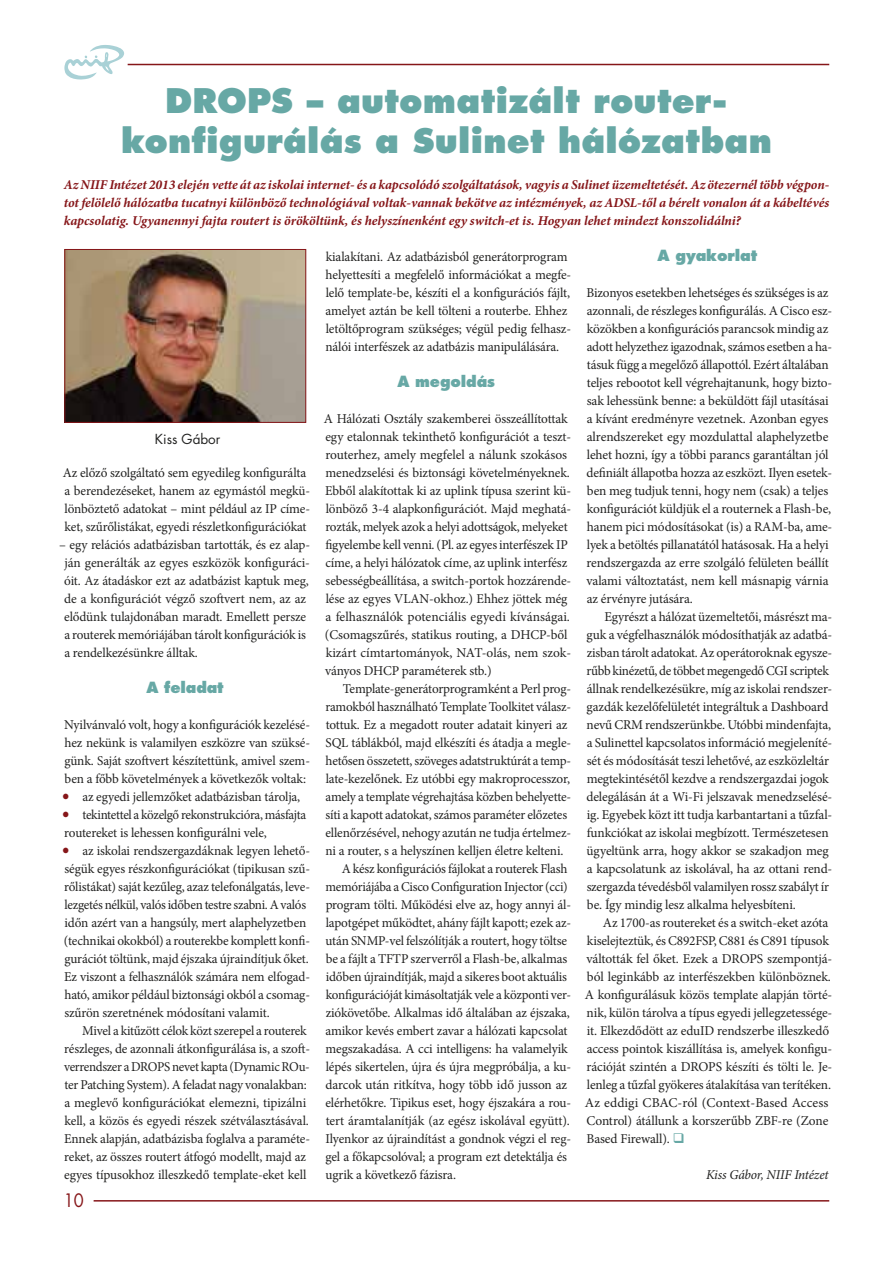
<style>
.page{position:relative;width:893px;height:1263px;background:#fff}
.page>*{position:absolute;margin:0;border:0;box-sizing:border-box;transform-origin:0 0}
.t1{font:800 33px/39.6px "Futura Std";letter-spacing:.01em;color:#67a8a5;text-align:center}
.t2{font:18px "Futura Std";color:#861619;scale:.9 1}
.t3{font:800 15px "Futura Std";letter-spacing:-.01em;color:#67a8a5}
.t4{font:13.5px/18px "Minion Pro";letter-spacing:-.01em;color:#222221}
.t5{font:italic 700 13.5px/18px "Minion Pro";letter-spacing:-.005em;color:#861619;text-align:justify}
.t6{font:italic 13.5px "Minion Pro";letter-spacing:-.015em;color:#222221}
.t7{font:13.5px "Futura Std";color:#222221}
.s1{font-size:21px;color:#861619}
.s2{color:#67a8a5}
</style>
<div class="page">
<hr style="left:128px;top:64px;width:701px;height:1px;background:#861619">
<svg style="left:64px;top:45px;width:60px;height:35px"></svg>
<hr style="left:94px;top:1200px;width:735px;height:1px;background:#861619">
<img style="left:66px;top:251px;width:238px;height:170px">
<div style="left:64px;top:249px;width:242px;height:174px;border:1px solid #861619"></div>
<h1 class="t1" style="left:121px;top:80px;width:652px">DROPS – automatizált router&shy;konfigurálás a Sulinet hálózatban</h1>
<p class="t5" style="left:64px;top:175px;width:767px">Az NIIF Intézet 2013 elején vette át az iskolai internet- és a kapcsolódó szolgáltatások, vagyis a Sulinet üzemeltetését. Az ötezernél több végpon&shy;tot felölelő hálózatba tucatnyi különböző technológiával voltak-vannak bekötve az intézmények, az ADSL-től a bérelt vonalon át a kábeltévés kapcsolatig. Ugyanennyi fajta routert is örököltünk, és helyszínenként egy switch-et is. Hogyan lehet mindezt konszolidálni?</p>
<p class="t7" style="left:155px;top:430px;width:67px">Kiss Gábor</p>
<p class="t4" style="left:63px;top:464px;width:249px">Az előző szolgáltató sem egyedileg konfigurálta a berendezéseket, hanem az egymástól megkü&shy;lönböztető adatokat – mint például az IP címe&shy;ket, szűrőlistákat, egyedi részletkonfigurációkat</p>
<p class="t4" style="left:64px;top:536px;width:247px;text-indent:-5px">– egy relációs adatbázisban tartották, és ez alap&shy;ján generálták az egyes eszközök konfiguráci&shy;óit. Az átadáskor ezt az adatbázist kaptuk meg, de a konfigurációt végző szoftvert nem, az az elődünk tulajdonában maradt. Emellett persze a routerek memóriájában tárolt konfigurációk is a rendelkezésünkre álltak.</p>
<p class="t3" style="left:146px;top:677px;width:79px">A feladat</p>
<p class="t4" style="left:64px;top:716px;width:247px;text-align:justify">Nyilvánvaló volt, hogy a konfigurációk kezelésé&shy;hez nekünk is valamilyen eszközre van szüksé&shy;günk. Saját szoftvert készítettünk, amivel szem&shy;ben a főbb követelmények a következők voltak:</p>
<p class="t4" style="left:62px;top:788px;width:240px"><span class="s1">•</span> az egyedi jellemzőket adatbázisban tárolja,</p>
<p class="t4" style="left:62px;top:806px;width:246px"><span class="s1">•</span> tekintettel a közelgő rekonstrukcióra, másfajta routereket is lehessen konfigurálni vele,</p>
<p class="t4" style="left:62px;top:842px;width:250px"><span class="s1">•</span> az iskolai rendszergazdáknak legyen lehető&shy;ségük egyes részkonfigurációkat (tipikusan szű&shy;rőlistákat) saját kezűleg, azaz telefonálgatás, leve&shy;lezgetés nélkül, valós időben testre szabni. A valós időn azért van a hangsúly, mert alaphelyzetben (technikai okokból) a routerekbe komplett konfi&shy;gurációt töltünk, majd éjszaka újraindítjuk őket.<br>Ez viszont a felhasználók számára nem elfogad&shy;ható, amikor például biztonsági okból a csomag&shy;szűrön szeretnének módosítani valamit.</p>
<p class="t4" style="left:64px;top:1022px;width:247px;text-indent:18px">Mivel a kitűzött célok közt szerepel a routerek részleges, de azonnali átkonfigurálása is, a szoft&shy;verrendszer a DROPS nevet kapta (Dynamic ROu&shy;ter Patching System). A feladat nagy vonalakban: a meglevő konfigurációkat elemezni, tipizálni kell, a közös és egyedi részek szétválasztásával.<br>Ennek alapján, adatbázisba foglalva a paraméte&shy;reket, az összes routert átfogó modellt, majd az egyes típusokhoz illeszkedő template-eket kell</p>
<h2 class="t2" style="left:64px;top:1188px;width:24px">10</h2>
<p class="t4" style="left:325px;top:248px;width:247px">kialakítani. Az adatbázisból generátorprogram helyettesíti a megfelelő információkat a megfe&shy;lelő template-be, készíti el a konfigurációs fájlt, amelyet aztán be kell tölteni a routerbe. Ehhez letöltőprogram szükséges; végül pedig felhasz&shy;nálói interfészek az adatbázis manipulálására.</p>
<p class="t3" style="left:397px;top:371px;width:99px">A megoldás</p>
<p class="t4" style="left:324px;top:410px;width:249px">A Hálózati Osztály szakemberei összeállítottak egy etalonnak tekinthető konfigurációt a teszt&shy;routerhez, amely megfelel a nálunk szokásos menedzselési és biztonsági követelményeknek.<br>Ebből alakítottak ki az uplink típusa szerint kü&shy;lönböző 3-4 alapkonfigurációt. Majd meghatá&shy;rozták, melyek azok a helyi adottságok, melyeket figyelembe kell venni. (Pl. az egyes interfészek IP címe, a helyi hálózatok címe, az uplink interfész sebességbeállítása, a switch-portok hozzárende&shy;lése az egyes VLAN-okhoz.) Ehhez jöttek még a felhasználók potenciális egyedi kívánságai. (Csomagszűrés, statikus routing, a DHCP-ből kizárt címtartományok, NAT-olás, nem szok&shy;ványos DHCP paraméterek stb.)</p>
<p class="t4" style="left:343px;top:680px;width:230px">Template-generátorprogramként a Perl prog-</p>
<p class="t4" style="left:325px;top:698px;width:247px">ramokból használható Template Toolkitet válasz-</p>
<p class="t4" style="left:326px;top:716px;width:243px">tottuk. Ez a megadott router adatait kinyeri az</p>
<p class="t4" style="left:326px;top:734px;width:247px">SQL táblákból, majd elkészíti és átadja a megle-</p>
<p class="t4" style="left:326px;top:752px;width:247px">hetősen összetett, szöveges adatstruktúrát a temp-</p>
<p class="t4" style="left:326px;top:770px;width:246px">late-kezelőnek. Ez utóbbi egy makroprocesszor,</p>
<p class="t4" style="left:326px;top:788px;width:247px">amely a template végrehajtása közben behelyette-</p>
<p class="t4" style="left:326px;top:806px;width:243px">síti a kapott adatokat, számos paraméter előzetes</p>
<p class="t4" style="left:325px;top:824px;width:247px">ellenőrzésével, nehogy azután ne tudja értelmez-</p>
<p class="t4" style="left:325px;top:842px;width:239px">ni a router, s a helyszínen kelljen életre kelteni.</p>
<p class="t4" style="left:342px;top:860px;width:227px">A kész konfigurációs fájlokat a routerek Flash</p>
<p class="t4" style="left:326px;top:878px;width:244px">memóriájába a Cisco Configuration Injector (cci)</p>
<p class="t4" style="left:326px;top:896px;width:247px">program tölti. Működési elve az, hogy annyi ál-</p>
<p class="t4" style="left:326px;top:914px;width:247px">lapotgépet működtet, ahány fájlt kapott; ezek az-</p>
<p class="t4" style="left:325px;top:932px;width:243px">után SNMP-vel felszólítják a routert, hogy töltse</p>
<p class="t4" style="left:326px;top:950px;width:243px">be a fájlt a TFTP szerverről a Flash-be, alkalmas</p>
<p class="t4" style="left:326px;top:968px;width:243px">időben újraindítják, majd a sikeres boot aktuális</p>
<p class="t4" style="left:326px;top:986px;width:247px">konfigurációját kimásoltatják vele a központi ver-</p>
<p class="t4" style="left:326px;top:1004px;width:246px">ziókövetőbe. Alkalmas idő általában az éjszaka,</p>
<p class="t4" style="left:326px;top:1022px;width:244px">amikor kevés embert zavar a hálózati kapcsolat</p>
<p class="t4" style="left:325px;top:1040px;width:244px">megszakadása. A cci intelligens: ha valamelyik</p>
<p class="t4" style="left:326px;top:1058px;width:247px">lépés sikertelen, újra és újra megpróbálja, a ku-</p>
<p class="t4" style="left:325px;top:1076px;width:243px">darcok után ritkítva, hogy több idő jusson az</p>
<p class="t4" style="left:325px;top:1094px;width:247px">elérhetőkre. Tipikus eset, hogy éjszakára a rou-</p>
<p class="t4" style="left:326px;top:1112px;width:246px">tert áramtalanítják (az egész iskolával együtt).</p>
<p class="t4" style="left:325px;top:1130px;width:247px">Ilyenkor az újraindítást a gondnok végzi el reg-</p>
<p class="t4" style="left:325px;top:1148px;width:243px">gel a főkapcsolóval; a program ezt detektálja és</p>
<p class="t4" style="left:325px;top:1166px;width:132px">ugrik a következő fázisra.</p>
<p class="t3" style="left:657px;top:245px;width:101px">A gyakorlat</p>
<p class="t4" style="left:586px;top:284px;width:247px">Bizonyos esetekben lehetséges és szükséges is az azonnali, de részleges konfigurálás. A Cisco esz&shy;közökben a konfigurációs parancsok mindig az adott helyzethez igazodnak, számos esetben a ha&shy;tásuk függ a megelőző állapottól. Ezért általában teljes rebootot kell végrehajtanunk, hogy bizto&shy;sak lehessünk benne: a beküldött fájl utasításai a kívánt eredményre vezetnek. Azonban egyes alrendszereket egy mozdulattal alaphelyzetbe lehet hozni, így a többi parancs garantáltan jól definiált állapotba hozza az eszközt. Ilyen esetek&shy;ben meg tudjuk tenni, hogy nem (csak) a teljes konfigurációt küldjük el a routernek a Flash-be, hanem pici módosításokat (is) a RAM-ba, ame&shy;lyek a betöltés pillanatától hatásosak. Ha a helyi rendszergazda az erre szolgáló felületen beállít valami változtatást, nem kell másnapig várnia az érvényre jutására.</p>
<p class="t4" style="left:586px;top:608px;width:247px;text-indent:18px">Egyrészt a hálózat üzemeltetői, másrészt ma&shy;guk a végfelhasználók módosíthatják az adatbá&shy;zisban tárolt adatokat. Az operátoroknak egysze&shy;rűbb kinézetű, de többet megengedő CGI scriptek állnak rendelkezésükre, míg az iskolai rendszer&shy;gazdák kezelőfelületét integráltuk a Dashboard nevű CRM rendszerünkbe. Utóbbi mindenfajta, a Sulinettel kapcsolatos információ megjeleníté&shy;sét és módosítását teszi lehetővé, az eszközleltár megtekintésétől kezdve a rendszergazdai jogok delegálásán át a Wi-Fi jelszavak menedzselésé&shy;ig. Egyebek közt itt tudja karbantartani a tűzfal&shy;funkciókat az iskolai megbízott. Természetesen ügyeltünk arra, hogy akkor se szakadjon meg a kapcsolatunk az iskolával, ha az ottani rend&shy;szergazda tévedésből valamilyen rossz szabályt ír be. Így mindig lesz alkalma helyesbíteni.</p>
<p class="t4" style="left:585px;top:914px;width:249px;text-indent:18px">Az 1700-as routereket és a switch-eket azóta kiselejteztük, és C892FSP, C881 és C891 típusok váltották fel őket. Ezek a DROPS szempontjá&shy;ból leginkább az interfészekben különböznek.<br>A konfigurálásuk közös template alapján törté&shy;nik, külön tárolva a típus egyedi jellegzetessége&shy;it. Elkezdődött az eduID rendszerbe illeszkedő access pointok kiszállítása is, amelyek konfigu&shy;rációját szintén a DROPS készíti és tölti le. Je&shy;lenleg a tűzfal gyökeres átalakítása van terítéken.<br>Az eddigi CBAC-ról (Context-Based Access Control) átállunk a korszerűbb ZBF-re (Zone Based Firewall). <span class="s2">❑</span></p>
<p class="t6" style="left:706px;top:1165px;width:124px">Kiss Gábor, NIIF Intézet</p>
</div>
